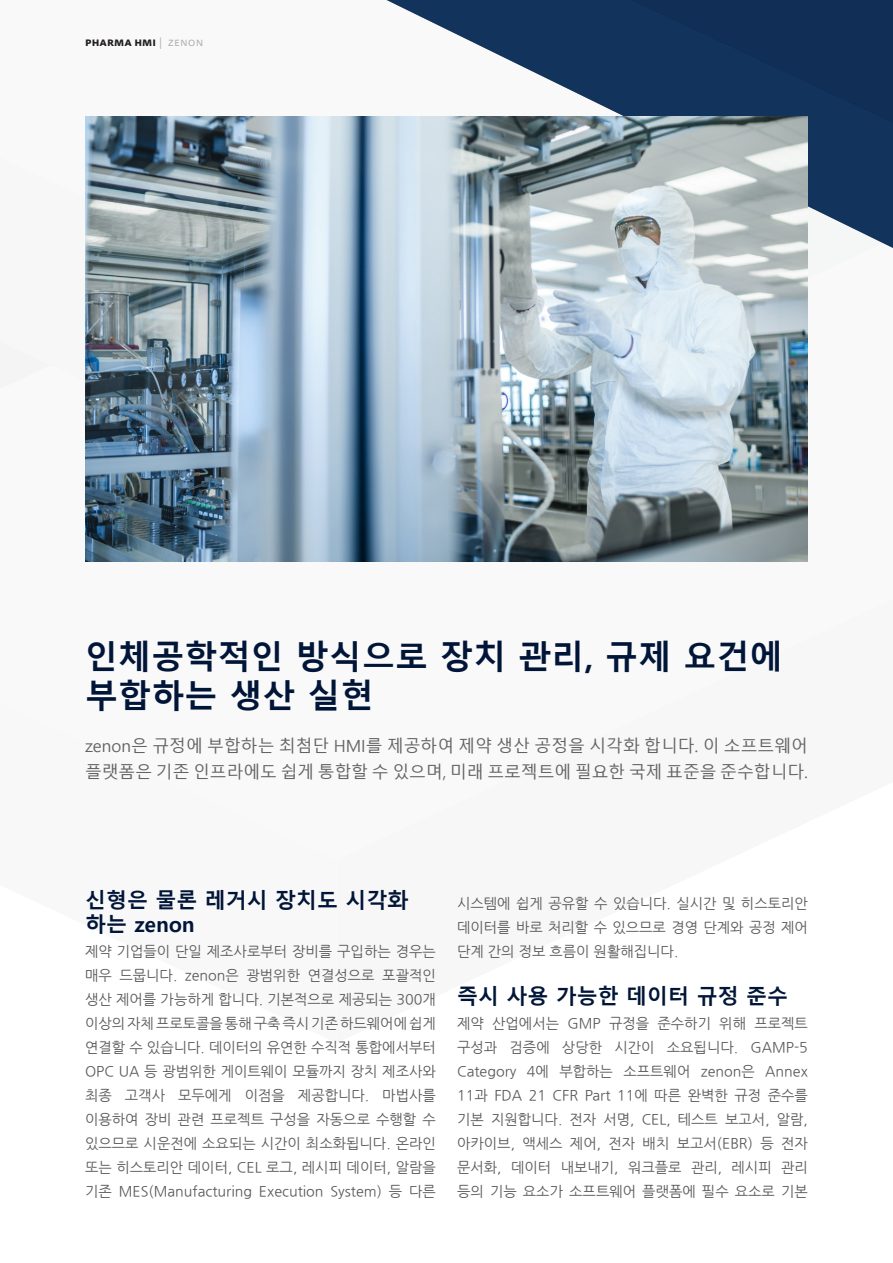
<style>
.page{position:relative;width:893px;height:1263px;background:#fff}
.page>*{position:absolute;margin:0;border:0;box-sizing:border-box;transform-origin:0 0}
.Headline_Innen{font:700 33px/39px "Malgun Gothic";letter-spacing:.005em;color:#001537}
.subheadlines_in_copy{font:700 21px/24px "Malgun Gothic";color:#001537}
.introtext_innenseite{font:16.8px/26.4px "Malgun Gothic";color:#636366}
.copy_justified{font:14.25px/24px "Nanum Gothic";color:#57585a;text-align:justify}
.t1{font:700 12px "DTL Prokyon TOT Caps";letter-spacing:.005em;color:#231f20}
.s1{font-weight:300;color:#a8a9ad}
</style>
<div class="page">
<div style="left:0;top:342px;width:49px;height:46px;background:#f4f4f5"></div>
<svg style="left:387px;top:0;width:506px;height:248px;fill:#12335b"></svg>
<img style="left:85px;top:116px;width:723px;height:446px">
<p class="t1" style="left:85px;top:34px;width:120px">Pharma HMI <span class="s1">| zenon</span></p>
<p class="Headline_Innen" style="left:85px;top:638px;width:699px">인체공학적인 방식으로 장치 관리, 규제 요건에 부합하는 생산 실현</p>
<p class="introtext_innenseite" style="left:85px;top:733px;width:724px">zenon은 규정에 부합하는 최첨단 HMI를 제공하여 제약 생산 공정을 시각화 합니다. 이 소프트웨어 플랫폼은 기존 인프라에도 쉽게 통합할 수 있으며, 미래 프로젝트에 필요한 국제 표준을 준수합니다.</p>
<p class="subheadlines_in_copy" style="left:85px;top:889px;width:325px">신형은 물론 레거시 장치도 시각화 하는 zenon</p>
<p class="copy_justified" style="left:85px;top:940px;width:352px">제약 기업들이 단일 제조사로부터 장비를 구입하는 경우는 매우 드뭅니다. zenon은 광범위한 연결성으로 포괄적인 생산 제어를 가능하게 합니다. 기본적으로 제공되는 300개 이상의 자체 프로토콜을 통해 구축 즉시 기존 하드웨어에 쉽게 연결할 수 있습니다. 데이터의 유연한 수직적 통합에서부터 OPC UA 등 광범위한 게이트웨이 모듈까지 장치 제조사와 최종 고객사 모두에게 이점을 제공합니다. 마법사를 이용하여 장비 관련 프로젝트 구성을 자동으로 수행할 수 있으므로 시운전에 소요되는 시간이 최소화됩니다. 온라인 또는 히스토리안 데이터, CEL 로그, 레시피 데이터, 알람을 기존 MES(Manufacturing Execution System) 등 다른</p>
<p class="copy_justified" style="left:457px;top:892px;width:352px">시스템에 쉽게 공유할 수 있습니다. 실시간 및 히스토리안 데이터를 바로 처리할 수 있으므로 경영 단계와 공정 제어 단계 간의 정보 흐름이 원활해집니다.</p>
<p class="subheadlines_in_copy" style="left:457px;top:985px;width:332px">즉시 사용 가능한 데이터 규정 준수</p>
<p class="copy_justified" style="left:457px;top:1012px;width:352px">제약 산업에서는 GMP 규정을 준수하기 위해 프로젝트 구성과 검증에 상당한 시간이 소요됩니다. GAMP-5<br>Category 4에 부합하는 소프트웨어 zenon은 Annex 11과 FDA 21 CFR Part 11에 따른 완벽한 규정 준수를 기본 지원합니다. 전자 서명, CEL, 테스트 보고서, 알람, 아카이브, 액세스 제어, 전자 배치 보고서(EBR) 등 전자 문서화, 데이터 내보내기, 워크플로 관리, 레시피 관리 등의 기능 요소가 소프트웨어 플랫폼에 필수 요소로 기본</p>
</div>
